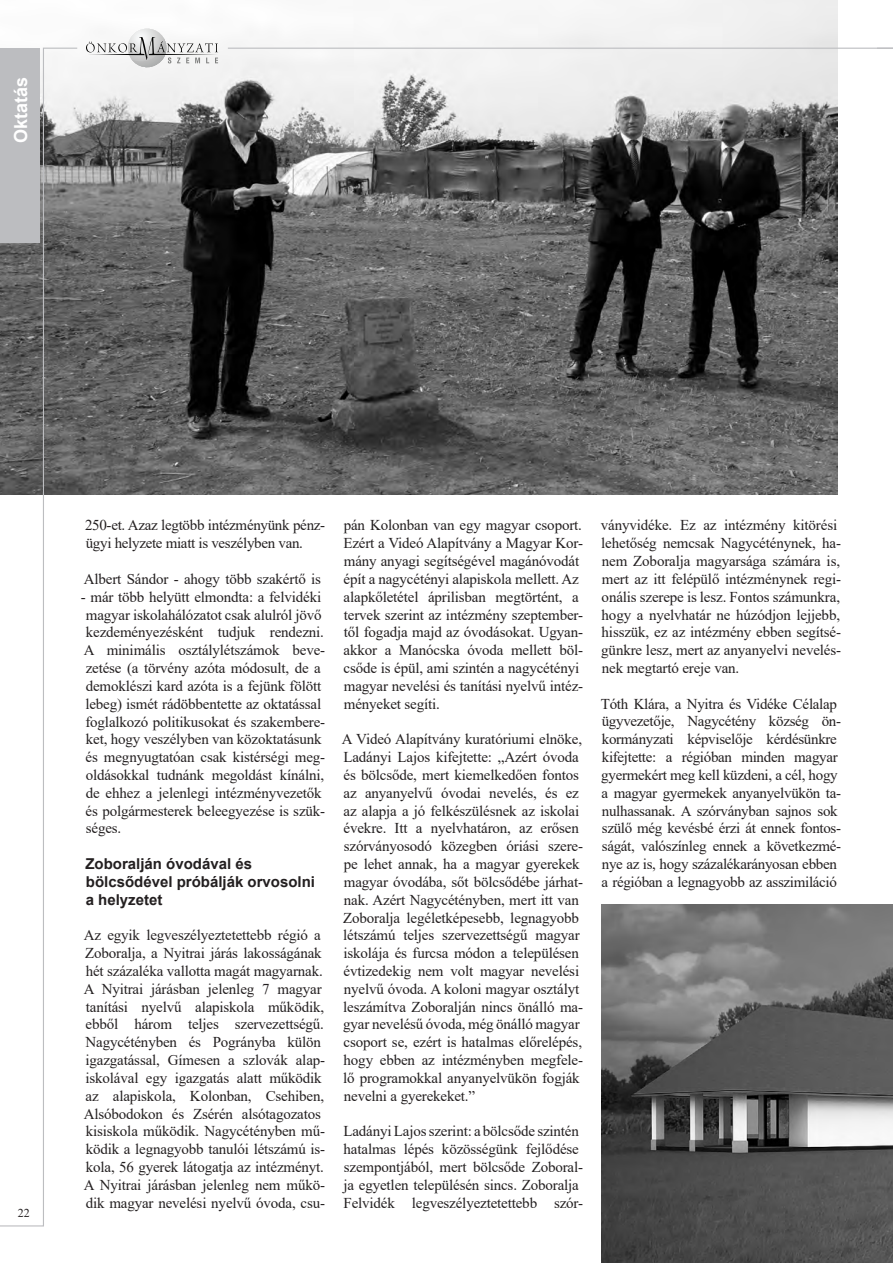
<style>
.page{position:relative;width:893px;height:1263px;background:#fff}
.page>*{position:absolute;margin:0;border:0;box-sizing:border-box;transform-origin:0 0}
.t1{font:700 18px "Arial";color:#fff}
.t2{font:15px/17.9px "Times New Roman";letter-spacing:-.01em;color:#231f20}
.t3{font:700 15px "Arial";color:#231f20}
.t4{font:12px "Times New Roman";color:#231f20}
</style>
<div class="page">
<img style="left:78px;top:0;width:760px;height:495px">
<svg style="left:0;top:47px;width:78px;height:1180px"></svg>
<div style="left:0;top:48px;width:40px;height:195px;background:#bcbdc0"></div>
<hr style="left:228px;top:48px;width:665px;height:1px;background:#bcbdc0">
<svg style="left:86px;top:29px;width:132px;height:41px"></svg>
<img style="left:601px;top:905px;width:292px;height:358px">
<p class="t1" style="left:8px;top:143px;width:68px;rotate:-90deg">Oktatás</p>
<p class="t4" style="left:18px;top:1204px;width:13px">22</p>
<p class="t2" style="left:85px;top:516px;width:242px">250-et. Azaz legtöbb intézményünk pénz&shy;ügyi helyzete miatt is veszélyben van.</p>
<p class="t2" style="left:84px;top:569px;width:239px">Albert Sándor - ahogy több szakértő is</p>
<p class="t2" style="left:81px;top:587px;width:246px">- már több helyütt elmondta: a felvidéki magyar iskolahálózatot csak alulról jövő kezdeményezésként tudjuk rendezni.<br>A minimális osztálylétszámok beve&shy;zetése (a törvény azóta módosult, de a demoklészi kard azóta is a fejünk fölött lebeg) ismét rádöbbentette az oktatással foglalkozó politikusokat és szakembere&shy;ket, hogy veszélyben van közoktatásunk és megnyugtatóan csak kistérségi meg&shy;oldásokkal tudnánk megoldást kínálni, de ehhez a jelenlegi intézményvezetők és polgármesterek beleegyezése is szük&shy;séges.</p>
<p class="t3" style="left:85px;top:853px;width:168px">Zoboralján óvodával és</p>
<p class="t3" style="left:86px;top:871px;width:231px">bölcsődével próbálják orvosolni</p>
<p class="t3" style="left:86px;top:889px;width:78px">a helyzetet</p>
<p class="t2" style="left:84px;top:926px;width:241px">Az egyik legveszélyeztetettebb régió a<br>Zoboralja, a Nyitrai járás lakosságának hét százaléka vallotta magát magyarnak.</p>
<p class="t2" style="left:84px;top:979px;width:243px">A Nyitrai járásban jelenleg 7 magyar tanítási nyelvű alapiskola működik, ebből három teljes szervezettségű.<br>Nagycétényben és Pogrányba külön igazgatással, Gímesen a szlovák alap&shy;iskolával egy igazgatás alatt működik az alapiskola, Kolonban, Csehiben, Alsóbodokon és Zsérén alsótagozatos kisiskola működik. Nagycétényben mű&shy;ködik a legnagyobb tanulói létszámú is&shy;kola, 56 gyerek látogatja az intézményt.<br>A Nyitrai járásban jelenleg nem műkö&shy;dik magyar nevelési nyelvű óvoda, csu-</p>
<p class="t2" style="left:343px;top:516px;width:241px">pán Kolonban van egy magyar csoport.<br>Ezért a Videó Alapítvány a Magyar Kor&shy;mány anyagi segítségével magánóvodát épít a nagycétényi alapiskola mellett. Az alapkőletétel áprilisban megtörtént, a tervek szerint az intézmény szeptember&shy;től fogadja majd az óvodásokat. Ugyan&shy;akkor a Manócska óvoda mellett böl&shy;csőde is épül, ami szintén a nagycétényi magyar nevelési és tanítási nyelvű intéz&shy;ményeket segíti.</p>
<p class="t2" style="left:342px;top:730px;width:243px">A Videó Alapítvány kuratóriumi elnöke, Ladányi Lajos kifejtette: „Azért óvoda és bölcsőde, mert kiemelkedően fontos az anyanyelvű óvodai nevelés, és ez az alapja a jó felkészülésnek az iskolai évekre. Itt a nyelvhatáron, az erősen szórványosodó közegben óriási szere&shy;pe lehet annak, ha a magyar gyerekek magyar óvodába, sőt bölcsődébe járhat&shy;nak. Azért Nagycétényben, mert itt van Zoboralja legéletképesebb, legnagyobb létszámú teljes szervezettségű magyar iskolája és furcsa módon a településen évtizedekig nem volt magyar nevelési nyelvű óvoda. A koloni magyar osztályt leszámítva Zoboralján nincs önálló ma&shy;gyar nevelésű óvoda, még önálló magyar csoport se, ezért is hatalmas előrelépés, hogy ebben az intézményben megfele&shy;lő programokkal anyanyelvükön fogják nevelni a gyerekeket.”</p>
<p class="t2" style="left:343px;top:1122px;width:241px">Ladányi Lajos szerint: a bölcsőde szintén hatalmas lépés közösségünk fejlődése szempontjából, mert bölcsőde Zoboral&shy;ja egyetlen településén sincs. Zoboralja Felvidék legveszélyeztetettebb szór-</p>
<p class="t2" style="left:601px;top:516px;width:242px">ványvidéke. Ez az intézmény kitörési lehetőség nemcsak Nagycéténynek, ha&shy;nem Zoboralja magyarsága számára is, mert az itt felépülő intézménynek regi&shy;onális szerepe is lesz. Fontos számunkra, hogy a nyelvhatár ne húzódjon lejjebb, hisszük, ez az intézmény ebben segítsé&shy;günkre lesz, mert az anyanyelvi nevelés&shy;nek megtartó ereje van.</p>
<p class="t2" style="left:601px;top:694px;width:242px">Tóth Klára, a Nyitra és Vidéke Célalap ügyvezetője, Nagycétény község ön&shy;kormányzati képviselője kérdésünkre kifejtette: a régióban minden magyar gyermekért meg kell küzdeni, a cél, hogy a magyar gyermekek anyanyelvükön ta&shy;nulhassanak. A szórványban sajnos sok szülő még kevésbé érzi át ennek fontos&shy;ságát, valószínleg ennek a következmé&shy;nye az is, hogy százalékarányosan ebben a régióban a legnagyobb az asszimiláció</p>
</div>
